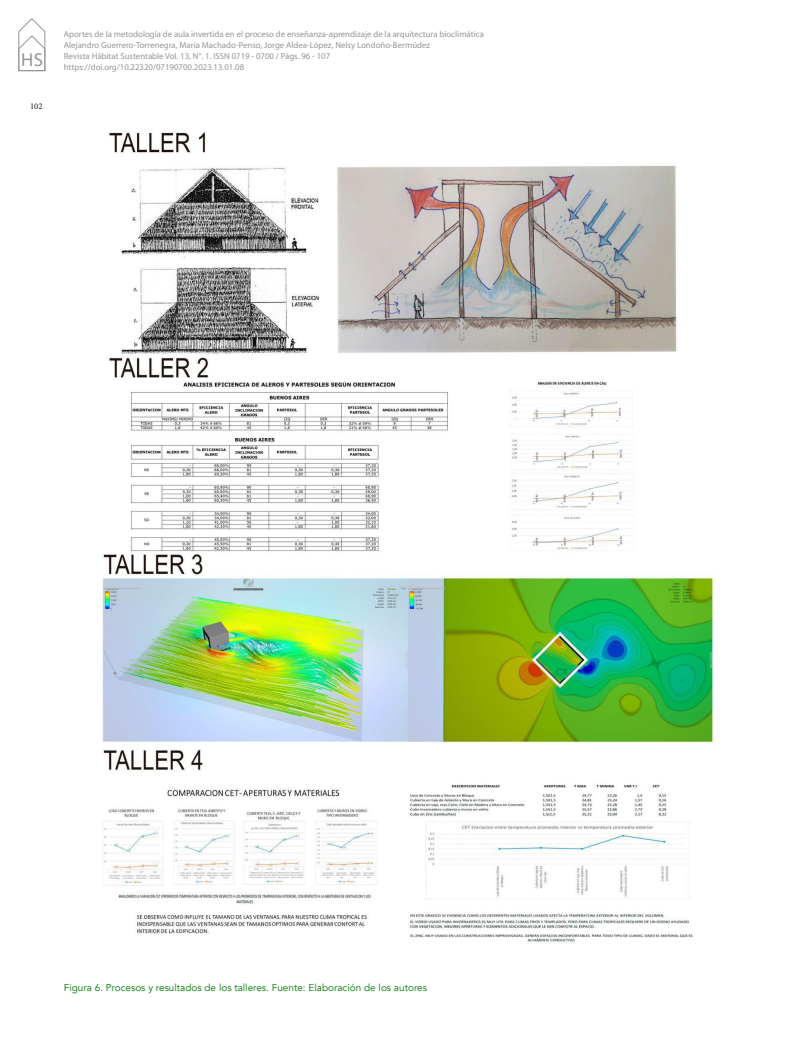
<style>
.page{position:relative;width:798px;height:1063px;background:#fff}
.page>*{position:absolute;margin:0;border:0;box-sizing:border-box;transform-origin:0 0}
.t1{font:18.75px "Myriad Pro";color:#939598}
._14_PIE_DE_FOTOS{font:10px "Avenir";color:#007800}
.t2{font:8.75px/11.2px "Myriad Pro";color:#939598}
.t3{font:8.75px "Minion Pro";color:#231f20}
</style>
<div class="page">
<svg style="left:19px;top:18px;width:26px;height:53px"></svg>
<img style="left:102px;top:131px;width:613px;height:813px">
<h1 class="t1" style="left:21px;top:48px;width:24px">HS</h1>
<p class="t3" style="left:30px;top:101px;width:14px">102</p>
<p class="t2" style="left:64px;top:28px;width:421px">Aportes de la metodología de aula invertida en el proceso de enseñanza-aprendizaje de la arquitectura bioclimática Alejandro Guerrero-Torrenegra, María Machado-Penso, Jorge Aldea-López, Nelsy Londoño-Bermúdez<br>Revista Hábitat Sustentable Vol. 13, N°. 1. ISSN 0719 - 0700 / Págs. 96 - 107 https://doi.org/10.22320/07190700.2023.13.01.08</p>
<p class="_14_PIE_DE_FOTOS" style="left:64px;top:982px;width:364px">Figura 6. Procesos y resultados de los talleres. Fuente: Elaboración de los autores</p>
</div>
